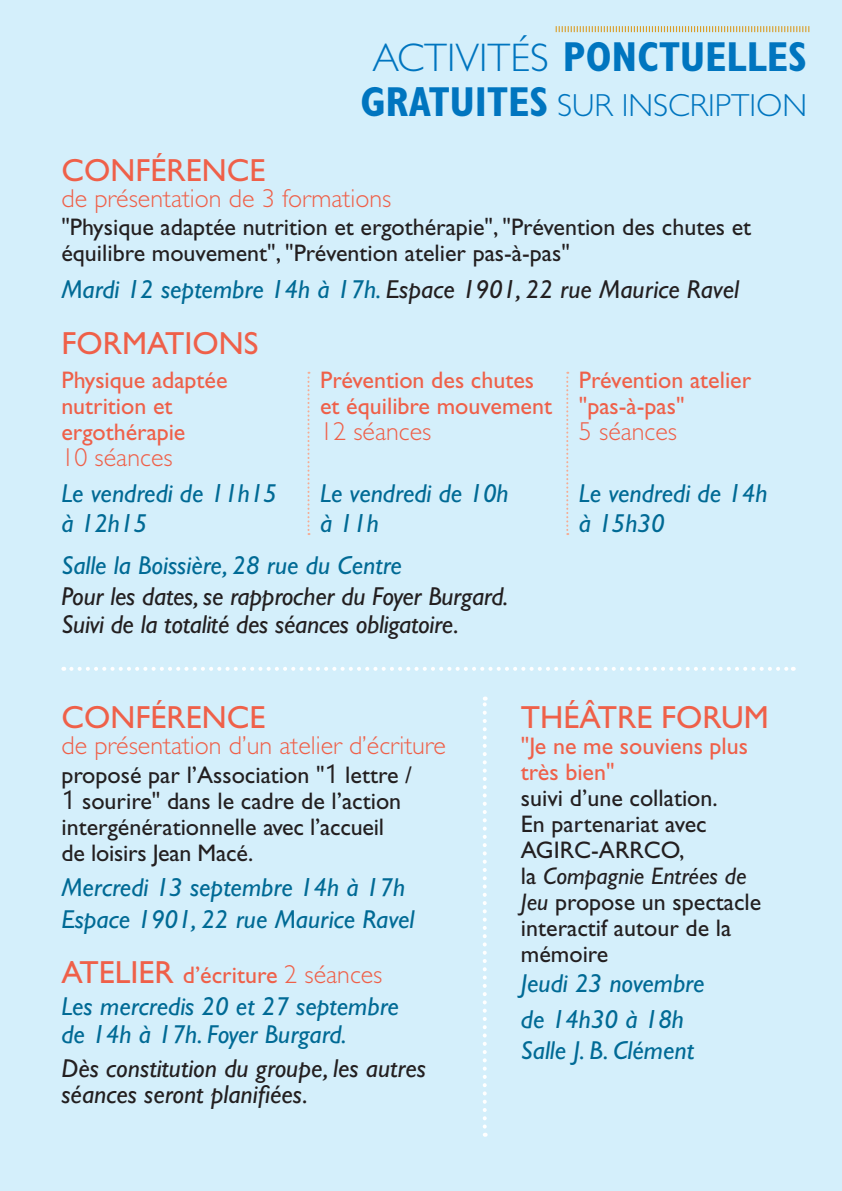
<style>
.page{position:relative;width:842px;height:1191px;background:#d4effb}
.page>*{position:absolute;margin:0;border:0;box-sizing:border-box;transform-origin:0 0}
.t1{font:700 condensed 42px "Gill Sans Std";color:#0075bf}
.t2{font:32px "Gill Sans Std";color:#ef6049}
.t3{font:300 32px "Gill Sans Std";color:#0075bf}
.t4{font:italic 26px/30px "Gill Sans Std";color:#006a95}
.t5{font:italic 26px/26px "Gill Sans Std";color:#231f20}
.t6{font:300 26px "Gill Sans Std";color:#ef6049}
.t7{font:24px/26px "Gill Sans Std";color:#231f20}
.t8{font:24px/26px "Gill Sans Std";color:#ef6049}
.s1{font-weight:300;font-stretch:normal;font-size:40px}
.s2{font-weight:700;font-stretch:condensed;font-size:42px}
.s3{color:#006a95}
.s4{font-size:32px}
.s5{font-weight:300;font-size:26px}
.s6{font-style:italic}
</style>
<div class="page">
<svg style="left:71px;top:667px;width:723px;height:4px"></svg>
<svg style="left:483px;top:696px;width:4px;height:430px"></svg>
<svg style="left:307px;top:372px;width:2px;height:163px"></svg>
<svg style="left:566px;top:372px;width:2px;height:163px"></svg>
<svg style="left:556px;top:26px;width:253px;height:6px"></svg>
<h1 class="t1" style="left:372px;top:32px;width:436px"><span class="s1">ACTIVITÉS</span> PONCTUELLES</h1>
<h2 class="t3" style="left:361px;top:87px;width:448px"><span class="s2">GRATUITES</span> SUR INSCRIPTION</h2>
<h2 class="t2" style="left:61px;top:151px;width:205px">CONFÉRENCE</h2>
<p class="t6" style="left:61px;top:183px;width:331px">de présentation de 3 formations</p>
<p class="t7" style="left:61px;top:214px;width:691px">"Physique adaptée nutrition et ergothérapie", "Prévention des chutes et équilibre mouvement", "Prévention atelier pas-à-pas"</p>
<p class="t5" style="left:61px;top:277px;width:679px"><span class="s3">Mardi 12 septembre 14h à 17h.</span> Espace 1901, 22 rue Maurice Ravel</p>
<h2 class="t2" style="left:61px;top:324px;width:199px">FORMATIONS</h2>
<p class="t8" style="left:61px;top:367px;width:168px">Physique adaptée nutrition et ergothérapie</p>
<p class="t6" style="left:61px;top:443px;width:113px">10 séances</p>
<p class="t4" style="left:61px;top:478px;width:217px">Le vendredi de 11h15 à 12h15</p>
<p class="t8" style="left:320px;top:367px;width:233px">Prévention des chutes et équilibre mouvement</p>
<p class="t6" style="left:320px;top:417px;width:113px">12 séances</p>
<p class="t4" style="left:320px;top:478px;width:190px">Le vendredi de 10h à 11h</p>
<p class="t4" style="left:61px;top:550px;width:342px">Salle la Boissière, 28 rue du Centre</p>
<p class="t5" style="left:61px;top:582px;width:448px;line-height:28px">Pour les dates, se rapprocher du Foyer Burgard.<br>Suivi de la totalité des séances obligatoire.</p>
<p class="t8" style="left:579px;top:367px;width:174px">Prévention atelier "pas-à-pas"</p>
<p class="t6" style="left:579px;top:417px;width:100px">5 séances</p>
<p class="t4" style="left:579px;top:478px;width:190px">Le vendredi de 14h à 15h30</p>
<h2 class="t2" style="left:61px;top:698px;width:205px">CONFÉRENCE</h2>
<p class="t6" style="left:61px;top:730px;width:386px">de présentation d’un atelier d’écriture</p>
<p class="t7" style="left:61px;top:762px;width:352px">proposé par l’Association " lettre /</p>
<p class="t7" style="left:82px;top:788px;width:321px">sourire" dans le cadre de l’action</p>
<p class="t7" style="left:61px;top:814px;width:324px">intergénérationnelle avec l’accueil</p>
<p class="t7" style="left:61px;top:840px;width:193px">de loisirs Jean Macé.</p>
<p class="t4" style="left:61px;top:872px;width:354px;line-height:31.6px">Mercredi 13 septembre 14h à 17h<br>Espace 1901, 22 rue Maurice Ravel</p>
<p class="t8" style="left:61px;top:962px;width:323px"><span class="s4">ATELIER</span> d’écriture <span class="s5">2 séances</span></p>
<p class="t4" style="left:61px;top:992px;width:339px;line-height:28px">Les mercredis 20 et 27 septembre de 14h à 17h. Foyer Burgard.</p>
<p class="t5" style="left:61px;top:1055px;width:366px">Dès constitution du groupe, les autres séances seront planifiées.</p>
<h2 class="t2" style="left:521px;top:698px;width:249px">THÉÂTRE FORUM</h2>
<p class="t8" style="left:521px;top:733px;width:229px">"Je ne me souviens plus très bien"</p>
<p class="t7" style="left:521px;top:785px;width:242px">suivi d’une collation.<br>En partenariat avec<br>AGIRC-ARRCO,<br>la <span class="s6">Compagnie Entrées de<br>Jeu</span> propose un spectacle interactif autour de la mémoire</p>
<p class="t4" style="left:521px;top:965px;width:185px;line-height:35.6px">Jeudi 23 novembre de 14h30 à 18h</p>
<p class="t4" style="left:521px;top:1035px;width:175px">Salle J. B. Clément</p>
</div>
